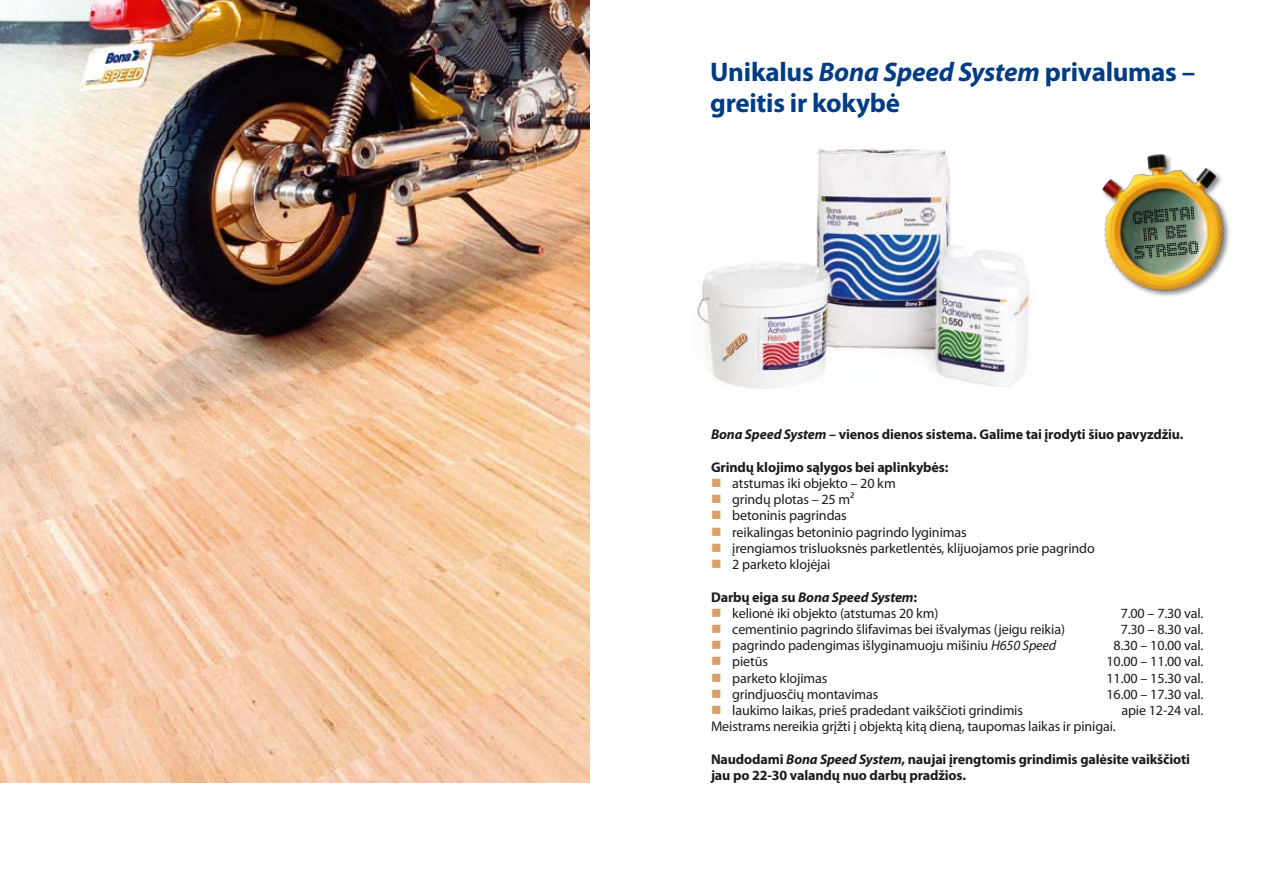
<style>
.page{position:relative;width:1263px;height:893px;background:#fff}
.page>*{position:absolute;margin:0;border:0;box-sizing:border-box;transform-origin:0 0}
.t1{font:700 27px/31px "Myriad Pro";letter-spacing:-.01em;color:#003d84}
.t2{font:14.1px/16.2px "Myriad Pro";letter-spacing:-.01em;color:#1b1c20}
.t3{font:700 14.1px/16.2px "Myriad Pro";letter-spacing:-.01em;color:#1b1c20}
.s1{font-style:italic}
.s2{font-weight:700}
.s3{font-weight:700;font-style:italic}
</style>
<div class="page">
<img style="left:697px;top:143px;width:332px;height:246px">
<img style="left:0;top:0;width:590px;height:782px">
<img style="left:1102px;top:154px;width:122px;height:137px">
<svg style="left:1132px;top:206px;width:66px;height:53px;background:#566a5a"></svg>
<h1 class="t1" style="left:710px;top:56px;width:487px">Unikalus <span class="s1">Bona Speed System</span> privalumas – greitis ir kokybė</h1>
<p class="t3" style="left:711px;top:426px;width:474px"><span class="s1">Bona Speed System</span> – vienos dienos sistema. Galime tai įrodyti šiuo pavyzdžiu.</p>
<p class="t3" style="left:711px;top:458px;width:239px">Grindų klojimo sąlygos bei aplinkybės:</p>
<p class="t2" style="left:732px;top:475px;width:364px">atstumas iki objekto – 20 km<br>grindų plotas – 25 m²<br>betoninis pagrindas<br>reikalingas betoninio pagrindo lyginimas<br>įrengiamos trisluoksnės parketlentės, klijuojamos prie pagrindo 2 parketo klojėjai</p>
<p class="t2" style="left:732px;top:588px;width:208px;text-indent:-21px"><span class="s2">Darbų eiga su</span> <span class="s3">Bona Speed System</span><span class="s2">: </span>kelionė iki objekto (atstumas 20 km)</p>
<p class="t2" style="left:1121px;top:605px;width:84px">7.00 – 7.30 val.</p>
<p class="t2" style="left:732px;top:621px;width:334px">cementinio pagrindo šlifavimas bei išvalymas (jeigu reikia)</p>
<p class="t2" style="left:1121px;top:621px;width:84px">7.30 – 8.30 val.</p>
<p class="t2" style="left:732px;top:637px;width:325px">pagrindo padengimas išlyginamuoju mišiniu <span class="s1">H650 Speed</span></p>
<p class="t2" style="left:1113px;top:637px;width:91px">8.30 – 10.00 val.</p>
<p class="t2" style="left:732px;top:653px;width:37px">pietūs</p>
<p class="t2" style="left:1106px;top:653px;width:98px">10.00 – 11.00 val.</p>
<p class="t2" style="left:732px;top:670px;width:97px">parketo klojimas</p>
<p class="t2" style="left:1106px;top:670px;width:98px">11.00 – 15.30 val.</p>
<p class="t2" style="left:732px;top:686px;width:148px">grindjuosčių montavimas</p>
<p class="t2" style="left:1106px;top:686px;width:98px">16.00 – 17.30 val.</p>
<p class="t2" style="left:732px;top:702px;width:292px">laukimo laikas, prieš pradedant vaikščioti grindimis</p>
<p class="t2" style="left:1121px;top:702px;width:84px">apie 12-24 val.</p>
<p class="t2" style="left:711px;top:718px;width:406px">Meistrams nereikia grįžti į objektą kitą dieną, taupomas laikas ir pinigai.</p>
<p class="t3" style="left:711px;top:750px;width:480px">Naudodami <span class="s1">Bona Speed System</span>, naujai įrengtomis grindimis galėsite vaikščioti jau po 22-30 valandų nuo darbų pradžios.</p>
</div>
